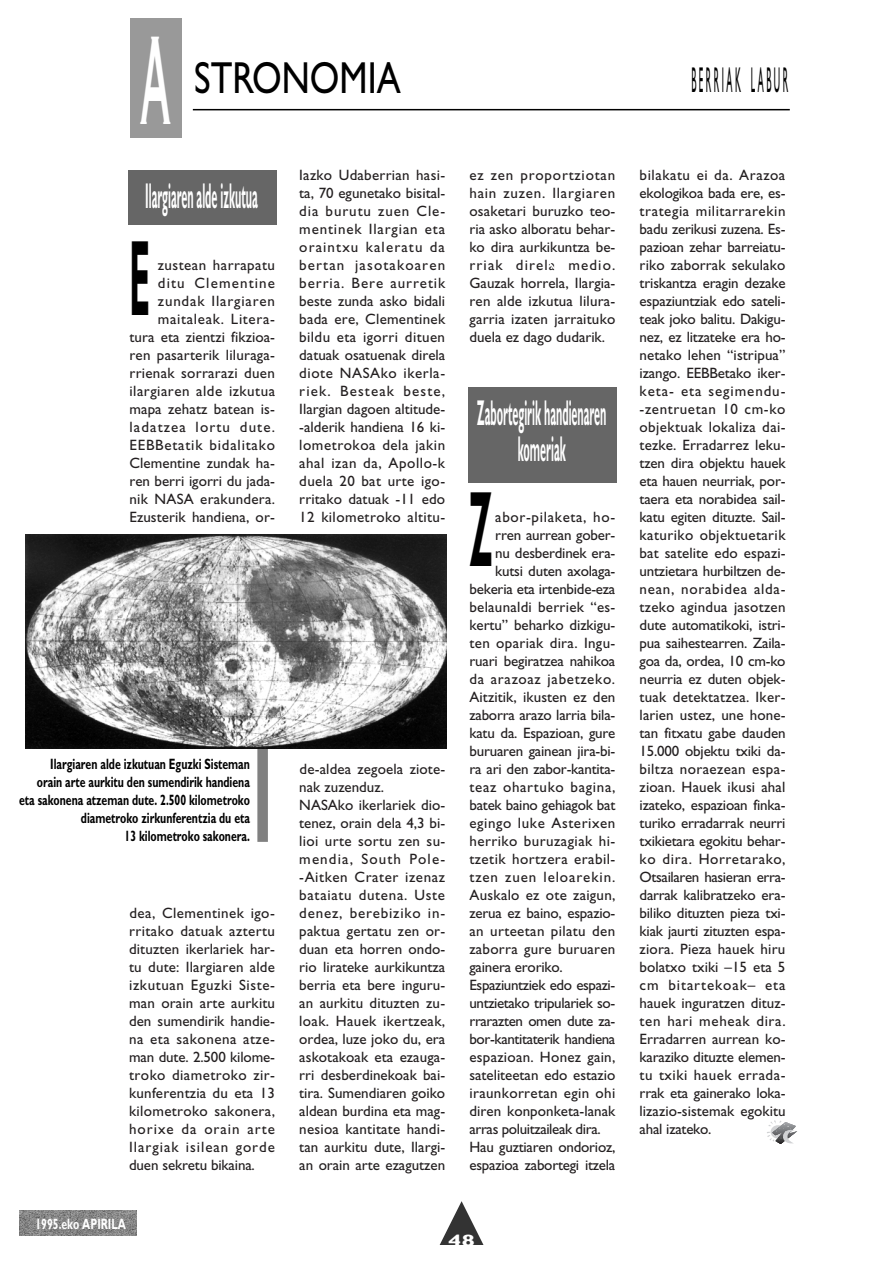
<style>
.page{position:relative;width:893px;height:1263px;background:#fff}
.page>*{position:absolute;margin:0;border:0;box-sizing:border-box;transform-origin:0 0}
.t1{font:120px "Copperplate Thirty One AB";color:#fff;scale:.3 1}
.t2{font:700 108px "Gill Sans";color:#000;scale:.3 1}
.t3{font:45px "Gill Sans";color:#000;scale:.8 1}
.t4{font:700 36px/35.2px "Gill Sans";color:#fff;text-align:center;scale:.3 1}
.t5{font:36px "Gill Sans";color:#000;scale:.25 1}
.t6{font:700 16.5px "Gill Sans";color:#fff;scale:1.5 1}
.t7{font:15px/18px "Gill Sans";letter-spacing:.005em;color:#231f20;text-align:justify}
.t8{font:15px "Gill Sans";letter-spacing:-.015em;color:#231f20}
.t9{font:700 15px/18px "Gill Sans";color:#000;text-align:right;scale:.7 1}
.t10{font:15px "Gill Sans";letter-spacing:-.025em;color:#231f20}
.t11{font:15px "Gill Sans";letter-spacing:.025em;color:#231f20}
.t12{font:15px "Gill Sans";letter-spacing:.045em;color:#231f20}
.t13{font:15px "Gill Sans";letter-spacing:.03em;color:#231f20}
.t14{font:15px "Gill Sans";letter-spacing:.04em;color:#231f20}
.t15{font:15px "Gill Sans";letter-spacing:.06em;color:#231f20}
.t16{font:700 15px "Gill Sans";color:#fff;scale:.7 1}
</style>
<div class="page">
<div style="left:130px;top:18px;width:51px;height:119px;background:#999"></div>
<hr style="left:193px;top:109px;width:596px;height:1px;background:#000">
<svg style="left:767px;top:1120px;width:30px;height:24px"></svg>
<div style="left:128px;top:170px;width:148px;height:54px;background:#666"></div>
<div style="left:469px;top:387px;width:148px;height:95px;background:#666"></div>
<svg style="left:439px;top:1201px;width:45px;height:44px"></svg>
<img style="left:20px;top:1210px;width:116px;height:26px">
<div style="left:257px;top:739px;width:11px;height:103px;background:#808080"></div>
<img style="left:26px;top:534px;width:420px;height:214px">
<h1 class="t1" style="left:139px;top:12px;width:108px">A</h1>
<h3 class="t3" style="left:194px;top:62px;width:259px">STRONOMIA</h3>
<h3 class="t5" style="left:691px;top:67px;width:389px">B E R R I A K L A B U R</h3>
<h3 class="t4" style="left:145px;top:183px;width:377px">Ilargiaren alde izkutua</h3>
<h2 class="t2" style="left:129px;top:241px;width:70px">E</h2>
<p class="t7" style="left:129px;top:258px;width:147px;text-align:right">zustean harrapatu ditu Clementine zundak Ilargiaren maitaleak. Litera&shy;tura eta zientzi fikzioa&shy;ren pasarterik liluraga&shy;rrienak sorrarazi duen ilargiaren alde izkutua mapa zehatz batean is&shy;ladatzea lortu dute.<br>EEBBetatik bidalitako<br>Clementine zundak ha&shy;ren berri igorri du jada&shy;nik NASA erakundera.<br>Ezusterik handiena, or-</p>
<p class="t9" style="left:19px;top:756px;width:331px">Ilargiaren alde izkutuan Eguzki Sisteman<br>orain arte aurkitu den sumendirik handiena eta sakonena atzeman dute. 2.500 kilometroko diametroko zirkunferentzia du eta<br>13 kilometroko sakonera.</p>
<p class="t7" style="left:129px;top:906px;width:147px">dea, Clementinek igo&shy;rritako datuak aztertu dituzten ikerlariek har&shy;tu dute: Ilargiaren alde izkutuan Eguzki Siste&shy;man orain arte aurkitu den sumendirik handie&shy;na eta sakonena atze&shy;man dute. 2.500 kilome&shy;troko diametroko zir&shy;kunferentzia du eta 13 kilometroko sakonera, horixe da orain arte Ilargiak isilean gorde duen sekretu bikaina.</p>
<p class="t16" style="left:35px;top:1219px;width:131px">1995.eko APIRILA</p>
<p class="t7" style="left:299px;top:168px;width:147px">Iazko Udaberrian hasi&shy;ta, 70 egunetako bisital&shy;dia burutu zuen Cle&shy;mentinek Ilargian eta oraintxu kaleratu da bertan jasotakoaren berria. Bere aurretik beste zunda asko bidali bada ere, Clementinek bildu eta igorri dituen datuak osatuenak direla diote NASAko ikerla&shy;riek. Besteak beste, Ilargian dagoen altitude--alderik handiena 16 ki&shy;lometrokoa dela jakin ahal izan da, Apollo-k duela 20 bat urte igo&shy;rritako datuak -11 edo 12 kilometroko altitu-</p>
<p class="t7" style="left:299px;top:762px;width:147px;text-align:left">de-aldea zegoela ziote&shy;nak zuzenduz.<br>NASAko ikerlariek dio&shy;tenez, orain dela 4,3 bi&shy;lioi urte sortu zen su&shy;mendia, South Pole--Aitken Crater izenaz bataiatu dutena. Uste denez, berebiziko in&shy;paktua gertatu zen or&shy;duan eta horren ondo&shy;rio lirateke aurkikuntza berria eta bere inguru&shy;an aurkitu dituzten zu&shy;loak. Hauek ikertzeak, ordea, luze joko du, era askotakoak eta ezauga&shy;rri desberdinekoak bai&shy;tira. Sumendiaren goiko aldean burdina eta mag&shy;nesioa kantitate handi&shy;tan aurkitu dute, Ilargi&shy;an orain arte ezagutzen</p>
<p class="t7" style="left:469px;top:168px;width:147px">ez zen proportziotan hain zuzen. Ilargiaren osaketari buruzko teo&shy;ria asko alboratu behar&shy;ko dira aurkikuntza be&shy;rriak direla medio.<br>Gauzak horrela, Ilargia&shy;ren alde izkutua lilura&shy;garria izaten jarraituko duela ez dago dudarik.</p>
<h3 class="t4" style="left:477px;top:400px;width:432px">Zabortegirik handienaren komeriak</h3>
<h2 class="t2" style="left:469px;top:492px;width:77px">Z</h2>
<p class="t12" style="left:495px;top:512px;width:122px">abor-pilaketa, ho-</p>
<p class="t8" style="left:495px;top:530px;width:121px">rren aurrean gober-</p>
<p class="t8" style="left:495px;top:548px;width:121px">nu desberdinek era-</p>
<p class="t8" style="left:495px;top:566px;width:121px">kutsi duten axolaga-</p>
<p class="t8" style="left:469px;top:584px;width:147px">bekeria eta irtenbide-eza</p>
<p class="t7" style="left:469px;top:600px;width:147px">belaunaldi berriek “es-</p>
<p class="t7" style="left:469px;top:618px;width:147px">kertu” beharko dizkigu-</p>
<p class="t11" style="left:469px;top:638px;width:147px">ten opariak dira. Ingu-</p>
<p class="t7" style="left:469px;top:654px;width:147px">ruari begiratzea nahikoa</p>
<p class="t12" style="left:469px;top:674px;width:147px">da arazoaz jabetzeko.</p>
<p class="t7" style="left:469px;top:690px;width:147px">Aitzitik, ikusten ez den</p>
<p class="t8" style="left:469px;top:710px;width:147px">zaborra arazo larria bila-</p>
<p class="t8" style="left:469px;top:728px;width:147px">katu da. Espazioan, gure</p>
<p class="t8" style="left:469px;top:746px;width:147px">buruaren gainean jira-bi-</p>
<p class="t8" style="left:469px;top:764px;width:147px">ra ari den zabor-kantita-</p>
<p class="t12" style="left:469px;top:782px;width:147px">teaz ohartuko bagina,</p>
<p class="t8" style="left:469px;top:800px;width:147px">batek baino gehiagok bat</p>
<p class="t14" style="left:469px;top:818px;width:147px">egingo luke Asterixen</p>
<p class="t13" style="left:469px;top:836px;width:147px">herriko buruzagiak hi-</p>
<p class="t13" style="left:469px;top:854px;width:147px">tzetik hortzera erabil-</p>
<p class="t15" style="left:469px;top:872px;width:147px">tzen zuen leloarekin.</p>
<p class="t7" style="left:469px;top:888px;width:147px">Auskalo ez ote zaigun,</p>
<p class="t8" style="left:469px;top:908px;width:147px">zerua ez baino, espazio-</p>
<p class="t11" style="left:469px;top:926px;width:147px">an urteetan pilatu den</p>
<p class="t7" style="left:469px;top:942px;width:147px">zaborra gure buruaren</p>
<p class="t8" style="left:469px;top:962px;width:95px">gainera eroriko.</p>
<p class="t10" style="left:469px;top:980px;width:147px">Espaziuntziek edo espazi-</p>
<p class="t10" style="left:469px;top:998px;width:147px">untzietako tripulariek so-</p>
<p class="t10" style="left:469px;top:1016px;width:147px">rrarazten omen dute za-</p>
<p class="t10" style="left:469px;top:1034px;width:147px">bor-kantitaterik handiena</p>
<p class="t7" style="left:469px;top:1050px;width:147px">espazioan. Honez gain,</p>
<p class="t7" style="left:469px;top:1068px;width:147px">sateliteetan edo estazio</p>
<p class="t11" style="left:469px;top:1088px;width:147px">iraunkorretan egin ohi</p>
<p class="t7" style="left:469px;top:1104px;width:147px">diren konponketa-lanak</p>
<p class="t10" style="left:469px;top:1124px;width:133px">arras poluitzaileak dira.</p>
<p class="t8" style="left:469px;top:1142px;width:147px">Hau guztiaren ondorioz,</p>
<p class="t8" style="left:469px;top:1160px;width:147px">espazioa zabortegi itzela</p>
<p class="t7" style="left:639px;top:168px;width:147px">bilakatu ei da. Arazoa ekologikoa bada ere, es&shy;trategia militarrarekin badu zerikusi zuzena. Es&shy;pazioan zehar barreiatu&shy;riko zaborrak sekulako triskantza eragin dezake espaziuntziak edo sateli&shy;teak joko balitu. Dakigu&shy;nez, ez litzateke era ho&shy;netako lehen “istripua” izango. EEBBetako iker&shy;keta- eta segimendu--zentruetan 10 cm-ko objektuak lokaliza dai&shy;tezke. Erradarrez leku&shy;tzen dira objektu hauek eta hauen neurriak, por&shy;taera eta norabidea sail&shy;katu egiten dituzte. Sail&shy;katuriko objektuetarik bat satelite edo espazi&shy;untzietara hurbiltzen de&shy;nean, norabidea alda&shy;tzeko agindua jasotzen dute automatikoki, istri&shy;pua saihestearren. Zaila&shy;goa da, ordea, 10 cm-ko neurria ez duten objek&shy;tuak detektatzea. Iker&shy;larien ustez, une hone&shy;tan fitxatu gabe dauden 15.000 objektu txiki da&shy;biltza noraezean espa&shy;zioan. Hauek ikusi ahal izateko, espazioan finka&shy;turiko erradarrak neurri txikietara egokitu behar&shy;ko dira. Horretarako, Otsailaren hasieran erra&shy;darrak kalibratzeko era&shy;biliko dituzten pieza txi&shy;kiak jaurti zituzten espa&shy;ziora. Pieza hauek hiru bolatxo txiki –15 eta 5 cm bitartekoak– eta hauek inguratzen dituz&shy;ten hari meheak dira.<br>Erradarren aurrean ko&shy;karaziko dituzte elemen&shy;tu txiki hauek errada&shy;rrak eta gainerako loka&shy;lizazio-sistemak egokitu ahal izateko.</p>
<p class="t6" style="left:448px;top:1234px;width:20px">48</p>
</div>
